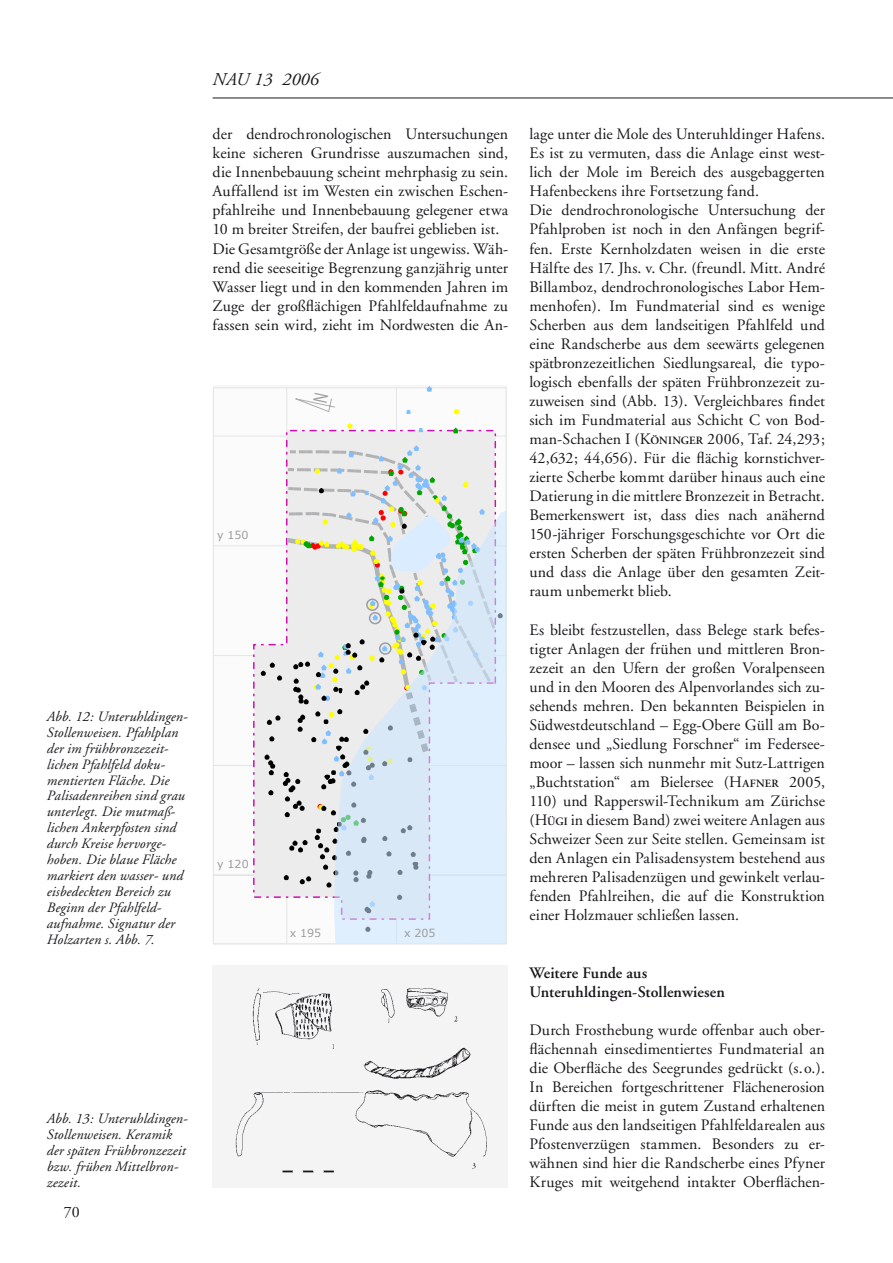
<style>
.page{position:relative;width:893px;height:1263px;background:#fff}
.page>*{position:absolute;margin:0;border:0;box-sizing:border-box;transform-origin:0 0}
.t1{font:italic 18px "Adobe Garamond";letter-spacing:.01em;color:#1a171b}
.t2{font:15.9px/19px "Adobe Garamond";letter-spacing:.005em;color:#1a171b}
.t3{font:600 15.9px/19px "Adobe Garamond";color:#1a171b}
.t4{font:italic 14.25px/15.9px "Adobe Garamond";letter-spacing:.01em;color:#1a171b}
.t5{font:11.1px "Verdana";color:#9c9d9f}
.s1{font-weight:600;font-size:11.1px}
</style>
<div class="page">
<hr style="left:213px;top:98px;width:680px;height:1px;background:#1a171b">
<div style="left:213px;top:965px;width:295px;height:222px;background:#f4f4f5"></div>
<div style="left:213px;top:386px;width:293px;height:558px;background:#f9f9f9"></div>
<hr style="left:213px;top:388px;width:1px;height:556px;background:#e3e4e4">
<hr style="left:286px;top:388px;width:1px;height:556px;background:#e3e4e4">
<hr style="left:396px;top:388px;width:1px;height:556px;background:#e3e4e4">
<hr style="left:506px;top:388px;width:1px;height:556px;background:#e3e4e4">
<hr style="left:214px;top:943px;width:292px;height:1px;background:#e3e4e4">
<hr style="left:214px;top:875px;width:292px;height:1px;background:#e3e4e4">
<hr style="left:214px;top:765px;width:292px;height:1px;background:#e3e4e4">
<hr style="left:214px;top:655px;width:292px;height:1px;background:#e3e4e4">
<hr style="left:214px;top:545px;width:292px;height:1px;background:#e3e4e4">
<hr style="left:214px;top:436px;width:292px;height:1px;background:#e3e4e4">
<hr style="left:214px;top:387px;width:292px;height:1px;background:#e3e4e4">
<svg style="left:252px;top:429px;width:245px;height:469px"></svg>
<svg style="left:347px;top:423px;width:6px;height:6px"></svg>
<svg style="left:454px;top:409px;width:5px;height:5px"></svg>
<svg style="left:451px;top:427px;width:9px;height:8px"></svg>
<svg style="left:406px;top:409px;width:5px;height:6px"></svg>
<svg style="left:415px;top:428px;width:11px;height:8px"></svg>
<svg style="left:426px;top:386px;width:7px;height:6px"></svg>
<svg style="left:334px;top:511px;width:173px;height:433px;fill:#e0effd"></svg>
<svg style="left:259px;top:443px;width:246px;height:472px"></svg>
<img style="left:235px;top:988px;width:252px;height:185px">
<svg style="left:295px;top:398px;width:40px;height:14px"></svg>
<p class="t4" style="left:47px;top:709px;width:143px">Abb. 12: Unteruhldingen-<br>Stollenweisen. Pfahlplan der im frühbronzezeit&shy;lichen Pfahlfeld doku&shy;mentierten Fläche. Die<br>Palisadenreihen sind grau unterlegt. Die mutmaß&shy;lichen Ankerpfosten sind durch Kreise hervorge&shy;hoben. Die blaue Fläche markiert den wasser- und eisbedeckten Bereich zu<br>Beginn der Pfahlfeld&shy;aufnahme. Signatur der<br>Holzarten s. Abb. 7.</p>
<p class="t4" style="left:47px;top:1111px;width:143px">Abb. 13: Unteruhldingen-<br>Stollenweisen. Keramik der späten Frühbronzezeit bzw. frühen Mittelbron&shy;zezeit.</p>
<p class="t2" style="left:64px;top:1203px;width:18px">70</p>
<p class="t1" style="left:213px;top:70px;width:108px">NAU 13 2006</p>
<p class="t2" style="left:213px;top:125px;width:297px">der dendrochronologischen Untersuchungen keine sicheren Grundrisse auszumachen sind, die Innenbebauung scheint mehrphasig zu sein.<br>Auffallend ist im Westen ein zwischen Eschen&shy;pfahlreihe und Innenbebauung gelegener etwa 10 m breiter Streifen, der baufrei geblieben ist.<br>Die Gesamtgröße der Anlage ist ungewiss. Wäh&shy;rend die seeseitige Begrenzung ganzjährig unter Wasser liegt und in den kommenden Jahren im Zuge der großflächigen Pfahlfeldaufnahme zu fassen sein wird, zieht im Nordwesten die An-</p>
<p class="t2" style="left:529px;top:125px;width:297px">lage unter die Mole des Unteruhldinger Hafens.<br>Es ist zu vermuten, dass die Anlage einst west&shy;lich der Mole im Bereich des ausgebaggerten Hafenbeckens ihre Fortsetzung fand.<br>Die dendrochronologische Untersuchung der Pfahlproben ist noch in den Anfängen begrif&shy;fen. Erste Kernholzdaten weisen in die erste Hälfte des 17. Jhs. v. Chr. (freundl. Mitt. André Billamboz, dendrochronologisches Labor Hem&shy;menhofen). Im Fundmaterial sind es wenige Scherben aus dem landseitigen Pfahlfeld und eine Randscherbe aus dem seewärts gelegenen spätbronzezeitlichen Siedlungsareal, die typo&shy;logisch ebenfalls der späten Frühbronzezeit zu&shy;zuweisen sind (Abb. 13). Vergleichbares findet sich im Fundmaterial aus Schicht C von Bod&shy;man-Schachen I (K<span class="s1">öninger</span> 2006, Taf. 24,293; 42,632; 44,656). Für die flächig kornstichver&shy;zierte Scherbe kommt darüber hinaus auch eine Datierung in die mittlere Bronzezeit in Betracht.<br>Bemerkenswert ist, dass dies nach anähernd 150-jähriger Forschungsgeschichte vor Ort die ersten Scherben der späten Frühbronzezeit sind und dass die Anlage über den gesamten Zeit&shy;raum unbemerkt blieb.</p>
<p class="t2" style="left:529px;top:620px;width:297px;text-align:justify">Es bleibt festzustellen, dass Belege stark befes&shy;tigter Anlagen der frühen und mittleren Bron&shy;zezeit an den Ufern der großen Voralpenseen und in den Mooren des Alpenvorlandes sich zu&shy;sehends mehren. Den bekannten Beispielen in Südwestdeutschland – Egg-Obere Güll am Bo&shy;densee und „Siedlung Forschner“ im Federsee&shy;moor – lassen sich nunmehr mit Sutz-Lattrigen „Buchtstation“ am Bielersee (H<span class="s1">afner</span> 2005, 110) und Rapperswil-Technikum am Zürichse (H<span class="s1">ügi</span> in diesem Band) zwei weitere Anlagen aus Schweizer Seen zur Seite stellen. Gemeinsam ist den Anlagen ein Palisadensystem bestehend aus mehreren Palisadenzügen und gewinkelt verlau&shy;fenden Pfahlreihen, die auf die Konstruktion einer Holzmauer schließen lassen.</p>
<p class="t5" style="left:217px;top:528px;width:33px">y 150</p>
<p class="t5" style="left:217px;top:857px;width:33px">y 120</p>
<p class="t5" style="left:290px;top:926px;width:33px">x 195</p>
<p class="t5" style="left:404px;top:926px;width:33px">x 205</p>
<p class="t3" style="left:529px;top:963px;width:197px">Weitere Funde aus<br>Unteruhldingen-Stollenwiesen</p>
<p class="t2" style="left:529px;top:1020px;width:297px;text-align:justify">Durch Frosthebung wurde offenbar auch ober&shy;flächennah einsedimentiertes Fundmaterial an die Oberfläche des Seegrundes gedrückt (s.o.).<br>In Bereichen fortgeschrittener Flächenerosion dürften die meist in gutem Zustand erhaltenen Funde aus den landseitigen Pfahlfeldarealen aus Pfostenverzügen stammen. Besonders zu er&shy;wähnen sind hier die Randscherbe eines Pfyner Kruges mit weitgehend intakter Oberflächen-</p>
</div>
